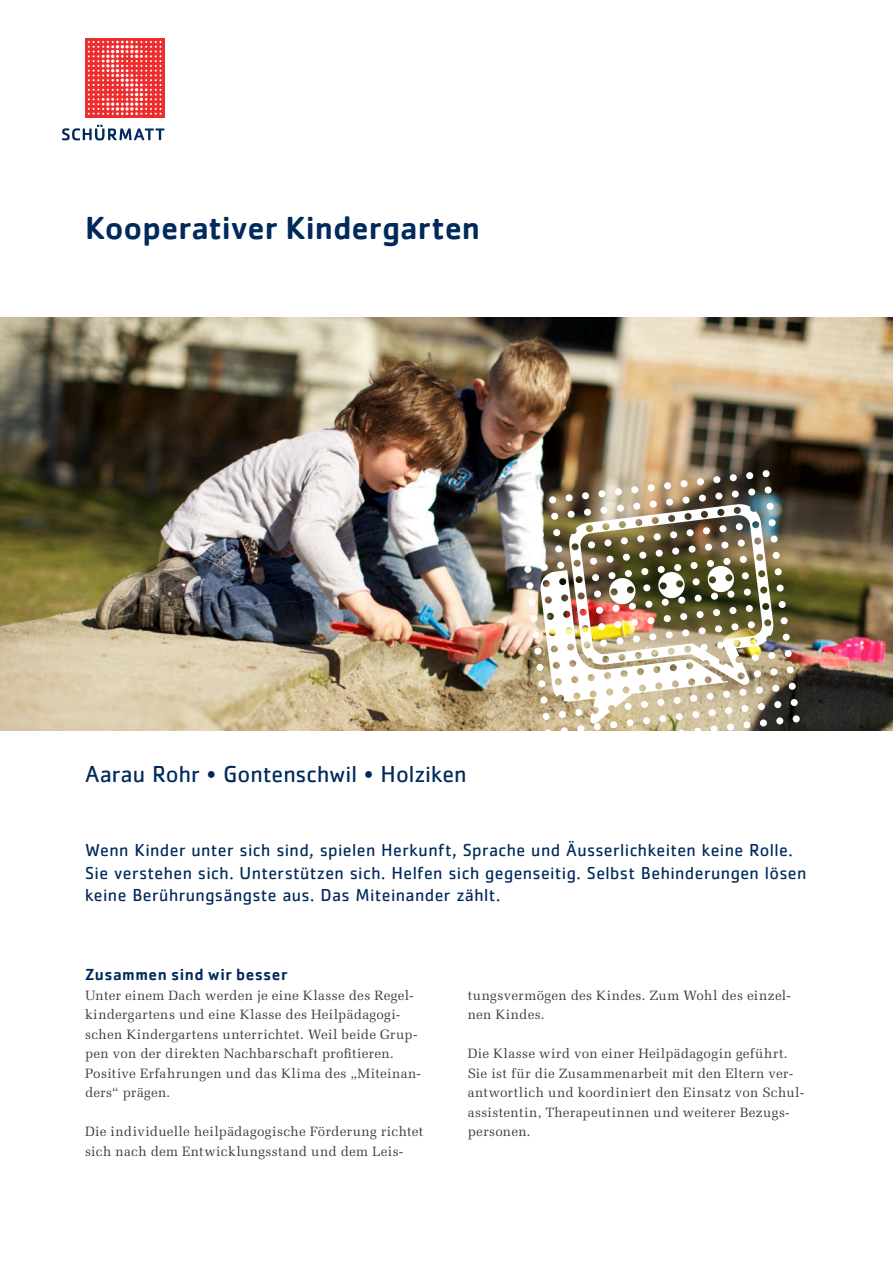
<style>
.page{position:relative;width:893px;height:1263px;background:#fff}
.page>*{position:absolute;margin:0;border:0;box-sizing:border-box;transform-origin:0 0}
.t1{font:500 33px "Cachet";color:#002a5c}
.t2{font:24px "Cachet Std";color:#002a5c}
.Lauf{font:18px/22.5px "Cachet Std";letter-spacing:.02em;color:#002a5c}
.Lauf-2{font:500 16.5px "Cachet";letter-spacing:.025em;color:#002a5c}
.Lauf-3{font:13.5px/19.5px "Melior LT Std";letter-spacing:.025em;color:#3e3e3f}
.s1{color:#00295c}
</style>
<div class="page">
<img style="left:0;top:317px;width:893px;height:414px">
<svg style="left:62px;top:125px;width:103px;height:15px"></svg>
<div style="left:85px;top:38px;width:79px;height:79px;background:#ee2d2e"></div>
<svg style="left:88px;top:41px;width:74px;height:74px"></svg>
<div style="left:516px;top:500px;width:8px;height:8px;background:#fff;border-radius:50%"></div>
<div style="left:532px;top:498px;width:8px;height:8px;background:#fff;border-radius:50%"></div>
<div style="left:549px;top:496px;width:7px;height:8px;background:#fff;border-radius:50%"></div>
<svg style="left:565px;top:494px;width:8px;height:8px"></svg>
<div style="left:582px;top:492px;width:7px;height:7px;background:#fff;border-radius:50%"></div>
<div style="left:598px;top:490px;width:8px;height:7px;background:#fff;border-radius:50%"></div>
<div style="left:615px;top:488px;width:7px;height:7px;background:#fff;border-radius:50%"></div>
<div style="left:631px;top:486px;width:7px;height:7px;background:#fff;border-radius:50%"></div>
<div style="left:647px;top:484px;width:8px;height:7px;background:#fff;border-radius:50%"></div>
<div style="left:664px;top:482px;width:7px;height:7px;background:#fff;border-radius:50%"></div>
<div style="left:680px;top:480px;width:8px;height:7px;background:#fff;border-radius:50%"></div>
<div style="left:697px;top:478px;width:7px;height:7px;background:#fff;border-radius:50%"></div>
<div style="left:713px;top:476px;width:8px;height:7px;background:#fff;border-radius:50%"></div>
<div style="left:729px;top:474px;width:8px;height:7px;background:#fff;border-radius:50%"></div>
<div style="left:746px;top:472px;width:7px;height:7px;background:#fff;border-radius:50%"></div>
<div style="left:762px;top:470px;width:8px;height:7px;background:#fff;border-radius:50%"></div>
<div style="left:518px;top:516px;width:8px;height:8px;background:#fff;border-radius:50%"></div>
<div style="left:534px;top:514px;width:8px;height:8px;background:#fff;border-radius:50%"></div>
<svg style="left:649px;top:500px;width:8px;height:8px"></svg>
<div style="left:666px;top:498px;width:7px;height:8px;background:#fff;border-radius:50%"></div>
<div style="left:682px;top:496px;width:8px;height:8px;background:#fff;border-radius:50%"></div>
<div style="left:699px;top:494px;width:7px;height:8px;background:#fff;border-radius:50%"></div>
<svg style="left:715px;top:492px;width:8px;height:8px"></svg>
<svg style="left:731px;top:490px;width:8px;height:8px"></svg>
<div style="left:748px;top:488px;width:7px;height:8px;background:#fff;border-radius:50%"></div>
<div style="left:764px;top:486px;width:8px;height:8px;background:#fff;border-radius:50%"></div>
<div style="left:520px;top:533px;width:8px;height:7px;background:#fff;border-radius:50%"></div>
<div style="left:536px;top:531px;width:8px;height:7px;background:#fff;border-radius:50%"></div>
<div style="left:522px;top:549px;width:8px;height:8px;background:#fff;border-radius:50%"></div>
<svg style="left:524px;top:565px;width:8px;height:8px"></svg>
<div style="left:770px;top:535px;width:8px;height:8px;background:#fff;border-radius:50%"></div>
<div style="left:526px;top:582px;width:8px;height:7px;background:#fff;border-radius:50%"></div>
<div style="left:772px;top:552px;width:8px;height:7px;background:#fff;border-radius:50%"></div>
<div style="left:528px;top:598px;width:8px;height:8px;background:#fff;border-radius:50%"></div>
<div style="left:774px;top:568px;width:8px;height:7px;background:#fff;border-radius:50%"></div>
<div style="left:530px;top:615px;width:8px;height:7px;background:#fff;border-radius:50%"></div>
<svg style="left:776px;top:584px;width:8px;height:8px"></svg>
<div style="left:532px;top:631px;width:8px;height:7px;background:#fff;border-radius:50%"></div>
<div style="left:778px;top:601px;width:8px;height:7px;background:#fff;border-radius:50%"></div>
<div style="left:534px;top:647px;width:8px;height:8px;background:#fff;border-radius:50%"></div>
<div style="left:780px;top:617px;width:8px;height:7px;background:#fff;border-radius:50%"></div>
<svg style="left:536px;top:664px;width:8px;height:7px"></svg>
<svg style="left:782px;top:633px;width:8px;height:8px"></svg>
<div style="left:768px;top:652px;width:7px;height:7px;background:#fff;border-radius:50%"></div>
<div style="left:784px;top:650px;width:8px;height:7px;background:#fff;border-radius:50%"></div>
<div style="left:770px;top:668px;width:7px;height:8px;background:#fff;border-radius:50%"></div>
<svg style="left:786px;top:666px;width:8px;height:8px"></svg>
<img style="left:539px;top:504px;width:235px;height:221px">
<div style="left:624px;top:703px;width:8px;height:7px;background:#fff;border-radius:50%"></div>
<div style="left:641px;top:701px;width:7px;height:7px;background:#fff;border-radius:50%"></div>
<div style="left:657px;top:699px;width:8px;height:7px;background:#fff;border-radius:50%"></div>
<div style="left:673px;top:697px;width:8px;height:7px;background:#fff;border-radius:50%"></div>
<div style="left:690px;top:695px;width:7px;height:7px;background:#fff;border-radius:50%"></div>
<div style="left:706px;top:693px;width:8px;height:7px;background:#fff;border-radius:50%"></div>
<div style="left:723px;top:690px;width:7px;height:8px;background:#fff;border-radius:50%"></div>
<svg style="left:739px;top:688px;width:8px;height:8px"></svg>
<div style="left:756px;top:686px;width:7px;height:8px;background:#fff;border-radius:50%"></div>
<div style="left:772px;top:684px;width:7px;height:8px;background:#fff;border-radius:50%"></div>
<svg style="left:788px;top:682px;width:8px;height:8px"></svg>
<div style="left:544px;top:729px;width:8px;height:7px;background:#fff;border-radius:50%"></div>
<div style="left:561px;top:727px;width:7px;height:7px;background:#fff;border-radius:50%"></div>
<div style="left:577px;top:725px;width:7px;height:7px;background:#fff;border-radius:50%"></div>
<div style="left:593px;top:723px;width:8px;height:7px;background:#fff;border-radius:50%"></div>
<div style="left:610px;top:721px;width:7px;height:7px;background:#fff;border-radius:50%"></div>
<div style="left:626px;top:719px;width:8px;height:7px;background:#fff;border-radius:50%"></div>
<div style="left:643px;top:717px;width:7px;height:7px;background:#fff;border-radius:50%"></div>
<div style="left:659px;top:715px;width:8px;height:7px;background:#fff;border-radius:50%"></div>
<div style="left:675px;top:713px;width:8px;height:7px;background:#fff;border-radius:50%"></div>
<div style="left:692px;top:711px;width:7px;height:7px;background:#fff;border-radius:50%"></div>
<div style="left:708px;top:709px;width:8px;height:7px;background:#fff;border-radius:50%"></div>
<div style="left:725px;top:707px;width:7px;height:7px;background:#fff;border-radius:50%"></div>
<div style="left:741px;top:705px;width:8px;height:7px;background:#fff;border-radius:50%"></div>
<div style="left:758px;top:703px;width:7px;height:7px;background:#fff;border-radius:50%"></div>
<div style="left:774px;top:701px;width:7px;height:7px;background:#fff;border-radius:50%"></div>
<div style="left:790px;top:699px;width:8px;height:7px;background:#fff;border-radius:50%"></div>
<div style="left:678px;top:729px;width:7px;height:8px;background:#fff;border-radius:50%"></div>
<div style="left:694px;top:727px;width:7px;height:8px;background:#fff;border-radius:50%"></div>
<div style="left:710px;top:725px;width:8px;height:8px;background:#fff;border-radius:50%"></div>
<div style="left:727px;top:723px;width:7px;height:8px;background:#fff;border-radius:50%"></div>
<div style="left:743px;top:721px;width:8px;height:8px;background:#fff;border-radius:50%"></div>
<div style="left:760px;top:719px;width:7px;height:8px;background:#fff;border-radius:50%"></div>
<svg style="left:776px;top:717px;width:8px;height:8px"></svg>
<svg style="left:792px;top:715px;width:8px;height:8px"></svg>
<p class="t1" style="left:85px;top:208px;width:397px">Kooperativer Kindergarten</p>
<p class="t2" style="left:85px;top:760px;width:383px">Aarau Rohr <span class="s1">•</span> Gontenschwil <span class="s1">•</span> Holziken</p>
<p class="Lauf" style="left:85px;top:839px;width:723px">Wenn Kinder unter sich sind, spielen Herkunft, Sprache und Äusserlichkeiten keine Rolle.<br>Sie verstehen sich. Unterstützen sich. Helfen sich gegenseitig. Selbst Behinderungen lösen keine Berührungsängste aus. Das Miteinander zählt.</p>
<p class="Lauf-2" style="left:85px;top:965px;width:204px">Zusammen sind wir besser</p>
<p class="Lauf-3" style="left:85px;top:985px;width:338px">Unter einem Dach werden je eine Klasse des Regel&shy;kindergartens und eine Klasse des Heilpädagogi&shy;schen Kindergartens unterrichtet. Weil beide Grup&shy;pen von der direkten Nachbarschaft profitieren.<br>Positive Erfahrungen und das Klima des „Miteinan&shy;ders“ prägen.</p>
<p class="Lauf-3" style="left:85px;top:1122px;width:340px">Die individuelle heilpädagogische Förderung richtet sich nach dem Entwicklungsstand und dem Leis-</p>
<p class="Lauf-3" style="left:468px;top:985px;width:325px">tungsvermögen des Kindes. Zum Wohl des einzel&shy;nen Kindes.</p>
<p class="Lauf-3" style="left:468px;top:1044px;width:338px">Die Klasse wird von einer Heilpädagogin geführt.<br>Sie ist für die Zusammenarbeit mit den Eltern ver&shy;antwortlich und koordiniert den Einsatz von Schul&shy;assistentin, Therapeutinnen und weiterer Bezugs&shy;personen.</p>
</div>
